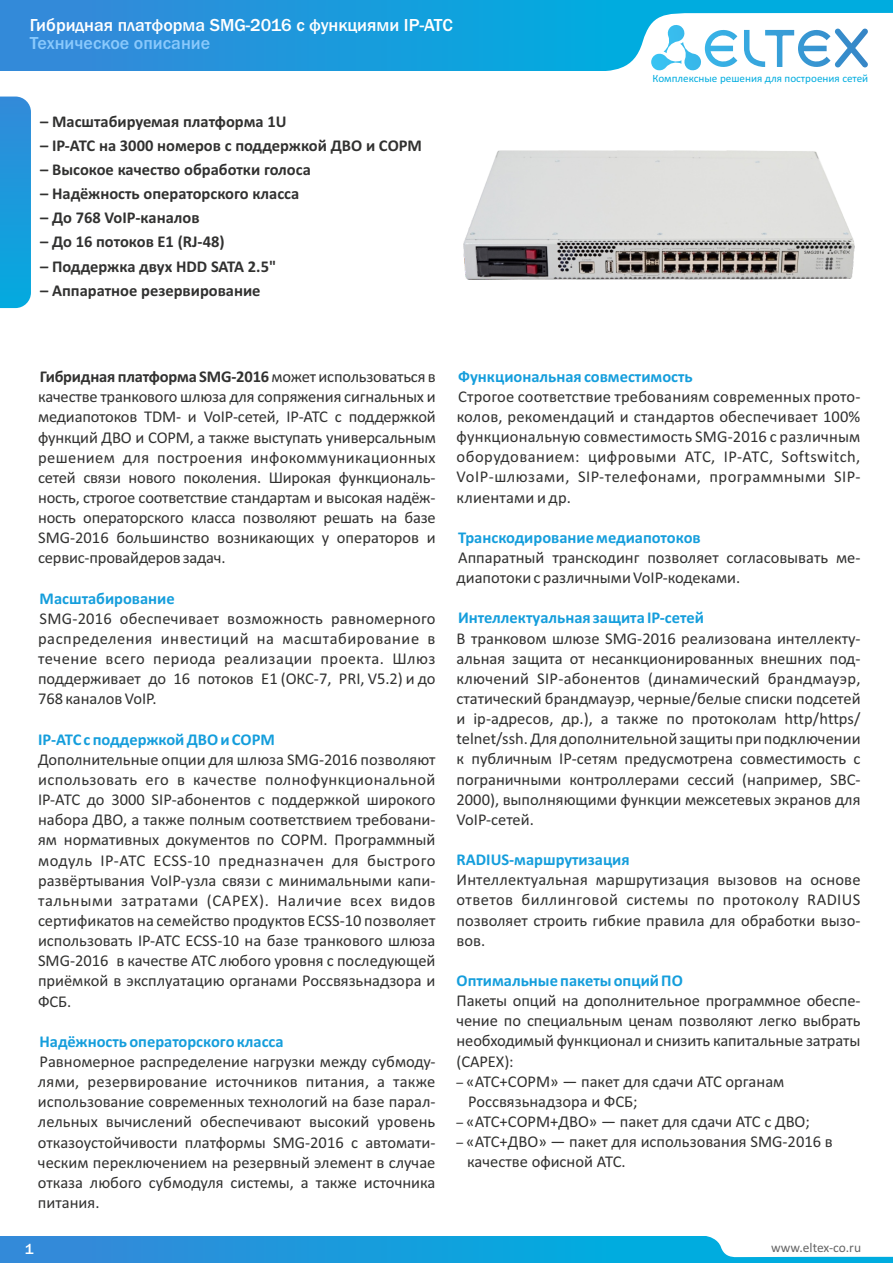
<style>
.page{position:relative;width:893px;height:1263px;background:#fff}
.page>*{position:absolute;margin:0;border:0;box-sizing:border-box;transform-origin:0 0}
.t1{font:500 18px "Franklin Gothic";color:#fff}
.t2{font:500 18px "Franklin Gothic";color:#8ac9fc}
.t3{font:16.5px/20.1px "Calibri";color:#313130;text-align:justify}
.t4{font:700 16.5px "Calibri";color:#313130}
.t5{font:700 16.5px "Calibri";color:#159edc}
.t6{font:500 15px "Franklin Gothic";color:#fff}
.t7{font:13.5px "Calibri";color:#666}
.t8{font:11.1px "Calibri";color:#00acdf}
.s1{font-weight:700}
.s2{font-size:13.5px}
</style>
<div class="page">
<svg style="left:0;top:97px;width:31px;height:211px;background:#1e9bdc"></svg>
<div style="left:0;top:0;width:893px;height:71px;background:linear-gradient(to right,#3489d9,#00b4e0)"></div>
<svg style="left:589px;top:13px;width:304px;height:58px"></svg>
<div style="left:0;top:1236px;width:893px;height:27px;background:linear-gradient(to right,#3489d9,#00b4e0)"></div>
<svg style="left:703px;top:1236px;width:190px;height:21px"></svg>
<img style="left:463px;top:150px;width:392px;height:130px">
<p class="t1" style="left:30px;top:19px;width:424px">Гибридная платформа SMG-2016 с функциями IP-АТС</p>
<p class="t2" style="left:30px;top:36px;width:182px">Техническое описание</p>
<p class="t4" style="left:40px;top:114px;width:248px">– Масштабируемая платформа 1U</p>
<p class="t4" style="left:40px;top:138px;width:383px">– IP-АТС на 3000 номеров с поддержкой ДВО и СОРМ</p>
<p class="t4" style="left:40px;top:162px;width:272px">– Высокое качество обработки голоса</p>
<p class="t4" style="left:40px;top:187px;width:261px">– Надёжность операторского класса</p>
<p class="t4" style="left:40px;top:211px;width:161px">– До 768 VoIP-каналов</p>
<p class="t4" style="left:40px;top:235px;width:186px">– До 16 потоков Е1 (RJ-48)</p>
<p class="t4" style="left:40px;top:259px;width:238px">– Поддержка двух HDD SATA 2.5"</p>
<p class="t4" style="left:40px;top:283px;width:222px">– Аппаратное резервирование</p>
<p class="t8" style="left:652px;top:73px;width:217px">Комплексные решения для построения сетей</p>
<p class="t3" style="left:38px;top:368px;width:399px"><span class="s1">Гибридная платформа SMG-2016</span> может использоваться в качестве транкового шлюза для сопряжения сигнальных и медиапотоков TDM- и VoIP-сетей, IP-АТС с поддержкой функций ДВО и СОРМ, а также выступать универсальным решением для построения инфокоммуникационных сетей связи нового поколения. Широкая функциональ&shy;ность, строгое соответствие стандартам и высокая надёж&shy;ность операторского класса позволяют решать на базе SMG-2016 большинство возникающих у операторов и сервис-провайдеров задач.</p>
<p class="t5" style="left:40px;top:591px;width:137px">Масштабирование</p>
<p class="t3" style="left:38px;top:610px;width:399px">SMG-2016 обеспечивает возможность равномерного распределения инвестиций на масштабирование в течение всего периода реализации проекта. Шлюз поддерживает до 16 потоков Е1 (ОКС-7, PRI, V5.2) и до 768 каналов VoIP.</p>
<p class="t5" style="left:38px;top:732px;width:238px">IP-АТС c поддержкой ДВО и СОРМ</p>
<p class="t3" style="left:38px;top:751px;width:399px">Дополнительные опции для шлюза SMG-2016 позволяют использовать его в качестве полнофункциональной IP-АТС до 3000 SIP-абонентов с поддержкой широкого набора ДВО, а также полным соответствием требовани&shy;ям нормативных документов по СОРМ. Программный модуль IP-АТС ECSS-10 предназначен для быстрого развёртывания VoIP-узла связи с минимальными капи&shy;тальными затратами (CAPEX). Наличие всех видов сертификатов на семейство продуктов ECSS-10 позволяет использовать IP-АТС ECSS-10 на базе транкового шлюза SMG-2016 в качестве АТС любого уровня с последующей приёмкой в эксплуатацию органами Россвязьнадзора и ФСБ.</p>
<p class="t5" style="left:39px;top:1034px;width:246px">Надёжность операторского класса</p>
<p class="t3" style="left:38px;top:1053px;width:399px">Равномерное распределение нагрузки между субмоду&shy;лями, резервирование источников питания, а также использование современных технологий на базе парал&shy;лельных вычислений обеспечивают высокий уровень отказоустойчивости платформы SMG-2016 с автомати&shy;ческим переключением на резервный элемент в случае отказа любого субмодуля системы, а также источника питания.</p>
<p class="t5" style="left:458px;top:369px;width:236px">Функциональная совместимость</p>
<p class="t3" style="left:457px;top:388px;width:405px">Строгое соответствие требованиям современных прото&shy;колов, рекомендаций и стандартов обеспечивает 100% функциональную совместимость SMG-2016 с различным оборудованием: цифровыми АТС, IP-АТС, Softswitch, VoIP-шлюзами, SIP-телефонами, программными SIP&shy;клиентами и др.</p>
<p class="t5" style="left:458px;top:530px;width:244px">Транскодирование медиапотоков</p>
<p class="t3" style="left:457px;top:549px;width:405px">Аппаратный транскодинг позволяет согласовывать ме&shy;диапотоки с различными VoIP-кодеками.</p>
<p class="t5" style="left:458px;top:611px;width:247px">Интеллектуальная защита IP-сетей</p>
<p class="t3" style="left:457px;top:629px;width:405px">В транковом шлюзе SMG-2016 реализована интеллекту&shy;альная защита от несанкционированных внешних под&shy;ключений SIP-абонентов (динамический брандмауэр, статический брандмауэр, черные/белые списки подсетей и ip-адресов, др.), а также по протоколам http/https/ telnet/ssh. Для дополнительной защиты при подключении к публичным IP-сетям предусмотрена совместимость с пограничными контроллерами сессий (например, SBC-2000), выполняющими функции межсетевых экранов для VoIP-сетей.</p>
<p class="t5" style="left:457px;top:853px;width:175px">RADIUS-маршрутизация</p>
<p class="t3" style="left:457px;top:871px;width:405px">Интеллектуальная маршрутизация вызовов на основе ответов биллинговой системы по протоколу RADIUS позволяет строить гибкие правила для обработки вызо&shy;вов.</p>
<p class="t5" style="left:457px;top:974px;width:228px">Оптимальные пакеты опций ПО</p>
<p class="t3" style="left:456px;top:992px;width:405px">Пакеты опций на дополнительное программное обеспе&shy;чение по специальным ценам позволяют легко выбрать необходимый функционал и снизить капитальные затраты (CAPEX):</p>
<p class="t3" style="left:468px;top:1072px;width:318px;text-indent:-12px"><span class="s2">–</span> «АТС+СОРМ» — пакет для сдачи АТС органам<br>Россвязьнадзора и ФСБ;</p>
<p class="t3" style="left:456px;top:1113px;width:355px"><span class="s2">–</span> «АТС+СОРМ+ДВО» — пакет для сдачи АТС с ДВО;</p>
<p class="t3" style="left:467px;top:1133px;width:367px;text-indent:-11px"><span class="s2">–</span> «АТС+ДВО» — пакет для использования SMG-2016 в качестве офисной АТС.</p>
<p class="t6" style="left:25px;top:1243px;width:10px">1</p>
<p class="t7" style="left:771px;top:1242px;width:91px">www.eltex-co.ru</p>
</div>
